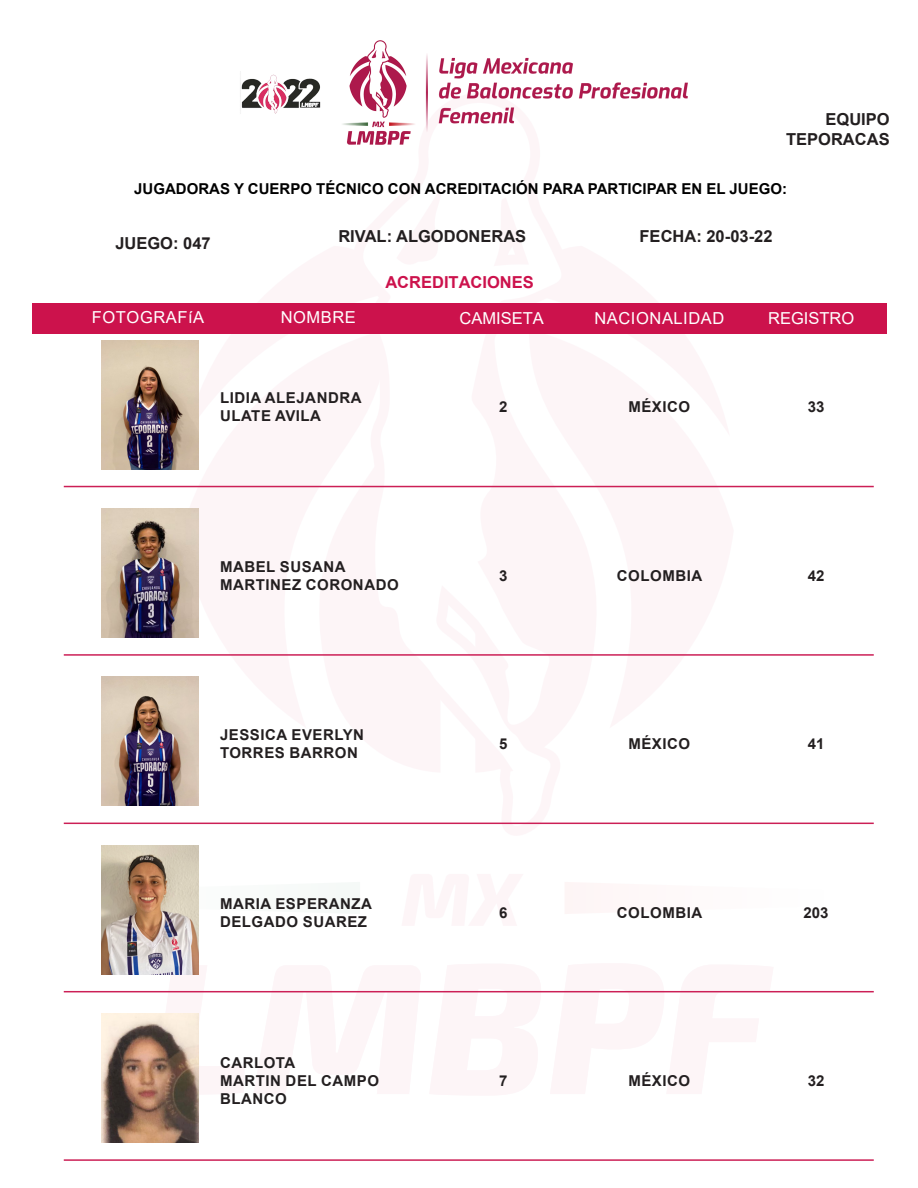
<style>
.page{position:relative;width:918px;height:1188px;background:#fff}
.page>*{position:absolute;margin:0;border:0;box-sizing:border-box;transform-origin:0 0}
.t1{font:700 16.5px/19.8px "Arial";color:#231f20;text-align:right}
.t2{font:16.5px "Arial";letter-spacing:.035em;color:#fff}
.t3{font:16.5px "Arial";color:#fff}
.t4{font:700 16.5px "Arial";color:#cc124c}
.t5{font:700 15px/18px "Arial";letter-spacing:.035em;color:#231f20}
.t6{font:700 15px "Arial";color:#000}
</style>
<div class="page">
<svg style="left:146px;top:953px;width:639px;height:153px"></svg>
<svg style="left:101px;top:871px;width:98px;height:54px"></svg>
<svg style="left:360px;top:485px;width:204px;height:340px"></svg>
<div style="left:33px;top:303px;width:854px;height:31px;background:#cc124c"></div>
<img style="left:240px;top:40px;width:447px;height:105px">
<img style="left:102px;top:340px;width:96px;height:129px">
<hr style="left:64px;top:486px;width:810px;height:1px;background:#cc1f56">
<img style="left:102px;top:509px;width:96px;height:129px">
<hr style="left:64px;top:654px;width:810px;height:2px;background:#cc1f56">
<img style="left:102px;top:677px;width:96px;height:129px">
<hr style="left:64px;top:823px;width:810px;height:1px;background:#cc1f56">
<img style="left:102px;top:845px;width:96px;height:129px">
<hr style="left:64px;top:991px;width:810px;height:1px;background:#cc1f56">
<img style="left:102px;top:1014px;width:96px;height:129px">
<hr style="left:64px;top:1159px;width:810px;height:2px;background:#cc1f56">
<p class="t1" style="left:786px;top:110px;width:105px">EQUIPO<br>TEPORACAS</p>
<p class="t6" style="left:134px;top:178px;width:654px">JUGADORAS Y CUERPO TÉCNICO CON ACREDITACIÓN PARA PARTICIPAR EN EL JUEGO:</p>
<p class="t1" style="left:115px;top:233px;width:97px">JUEGO: 047</p>
<p class="t1" style="left:338px;top:227px;width:189px">RIVAL: ALGODONERAS</p>
<p class="t1" style="left:640px;top:227px;width:134px">FECHA: 20-03-22</p>
<p class="t4" style="left:385px;top:271px;width:150px">ACREDITACIONES</p>
<p class="t2" style="left:92px;top:306px;width:114px">FOTOGRAFíA</p>
<p class="t2" style="left:281px;top:306px;width:77px">NOMBRE</p>
<p class="t3" style="left:460px;top:307px;width:86px">CAMISETA</p>
<p class="t3" style="left:768px;top:307px;width:88px">REGISTRO</p>
<p class="t2" style="left:594px;top:307px;width:131px">NACIONALIDAD</p>
<p class="t5" style="left:220px;top:389px;width:143px">LIDIA ALEJANDRA</p>
<p class="t5" style="left:220px;top:407px;width:103px">ULATE AVILA</p>
<p class="t5" style="left:220px;top:558px;width:127px">MABEL SUSANA</p>
<p class="t5" style="left:220px;top:576px;width:180px">MARTINEZ CORONADO</p>
<p class="t5" style="left:220px;top:726px;width:146px">JESSICA EVERLYN</p>
<p class="t5" style="left:220px;top:744px;width:139px">TORRES BARRON</p>
<p class="t5" style="left:220px;top:894px;width:154px">MARIA ESPERANZA</p>
<p class="t5" style="left:220px;top:912px;width:149px">DELGADO SUAREZ</p>
<p class="t5" style="left:499px;top:398px;width:10px">2</p>
<p class="t5" style="left:628px;top:398px;width:63px">MÉXICO</p>
<p class="t5" style="left:808px;top:398px;width:18px">33</p>
<p class="t5" style="left:499px;top:567px;width:10px">3</p>
<p class="t5" style="left:617px;top:567px;width:87px">COLOMBIA</p>
<p class="t5" style="left:808px;top:567px;width:18px">42</p>
<p class="t5" style="left:499px;top:735px;width:10px">5</p>
<p class="t5" style="left:628px;top:735px;width:63px">MÉXICO</p>
<p class="t5" style="left:808px;top:735px;width:18px">41</p>
<p class="t5" style="left:499px;top:903px;width:10px">6</p>
<p class="t5" style="left:617px;top:903px;width:87px">COLOMBIA</p>
<p class="t5" style="left:804px;top:903px;width:27px">203</p>
<p class="t5" style="left:220px;top:1054px;width:77px">CARLOTA</p>
<p class="t5" style="left:220px;top:1072px;width:161px">MARTIN DEL CAMPO<br>BLANCO</p>
<p class="t5" style="left:499px;top:1072px;width:10px">7</p>
<p class="t5" style="left:628px;top:1072px;width:63px">MÉXICO</p>
<p class="t5" style="left:808px;top:1072px;width:18px">32</p>
</div>
